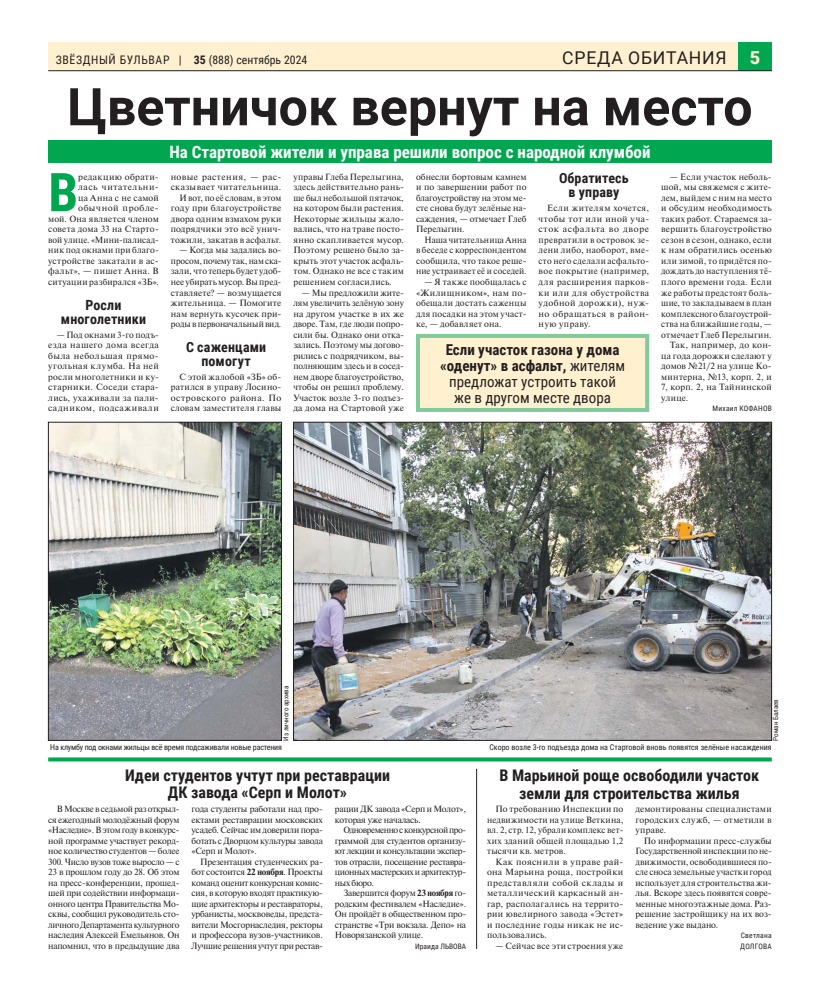
<style>
.page{position:relative;width:820px;height:993px;background:#fff}
.page>*{position:absolute;margin:0;border:0;box-sizing:border-box;transform-origin:0 0}
.t1{font:700 53.4px "Roboto Condensed";color:#00a650}
.t2{font:700 52px "Roboto";color:#231f20}
.t3{font:900 18px "Roboto";color:#fff1d0}
.t4{font:17.6px "Roboto";letter-spacing:.045em;color:#231f20}
.t5{font:700 17px "Roboto Condensed";color:#fff}
.t6{font:700 16px/18px "Roboto Condensed";color:#231f20;text-align:center}
.t7{font:15px/16px "Roboto Condensed";color:#231f20;text-align:center}
.t8{font:700 14px/14px "Roboto Condensed";letter-spacing:.01em;color:#231f20;text-align:center}
.t9{font:11.7px "Roboto Condensed";letter-spacing:.03em;color:#231f20}
.t10{font:9px/10.5px "Newton C";letter-spacing:.015em;color:#231f20;text-align:justify}
.t11{font:9px/10.5px "Newton C";letter-spacing:-.02em;color:#231f20}
.t12{font:9px "Newton C";letter-spacing:-.005em;color:#231f20}
.t13{font:8px "Roboto Condensed";letter-spacing:-.015em;color:#231f20}
.t14{font:7.5px/10.5px "Roboto Condensed";letter-spacing:.02em;color:#231f20}
.t15{font:7.5px "Roboto Condensed";color:#231f20}
.t16{font:7px "Roboto Condensed";color:#231f20}
.s1{font-weight:700}
</style>
<div class="page">
<div style="left:48px;top:43px;width:723px;height:28px;background:#fff1d0"></div>
<div style="left:738px;top:43px;width:33px;height:28px;background:#00a650"></div>
<hr style="left:48px;top:70px;width:723px;height:1px;background:#231f20">
<svg style="left:48px;top:757px;width:723px;height:4px;background:#1db064"></svg>
<div style="left:418px;top:336px;width:229px;height:74px;background:#fff1d0"></div>
<div style="left:416px;top:334px;width:233px;height:78px;border:4px solid #81ca9c"></div>
<div style="left:48px;top:140px;width:723px;height:23px;background:#00a650"></div>
<img style="left:295px;top:424px;width:474px;height:314px">
<div style="left:293px;top:422px;width:478px;height:318px;border:1px solid #231f20"></div>
<img style="left:50px;top:424px;width:229px;height:314px">
<div style="left:48px;top:422px;width:233px;height:318px;border:1px solid #231f20"></div>
<hr style="left:476px;top:768px;width:1px;height:180px;background:#231f20">
<p class="t9" style="left:56px;top:53px;width:253px">ЗВЁЗДНЫЙ БУЛЬВАР | <span class="s1">35</span> (888) сентябрь 2024</p>
<h3 class="t4" style="left:562px;top:47px;width:166px">СРЕДА ОБИТАНИЯ</h3>
<h3 class="t3" style="left:749px;top:47px;width:12px">5</h3>
<h2 class="t2" style="left:67px;top:77px;width:686px">Цветничок вернут на место</h2>
<h1 class="t1" style="left:48px;top:162px;width:31px">В</h1>
<p class="t10" style="left:48px;top:172px;width:112px;text-align:right">редакцию обрати-<br>лась читательни-<br>ца Анна с не самой обычной пробле-<br>мой. Она является членом совета дома 33 на Старто&shy;вой улице. «Мини-палисад&shy;ник под окнами при благо&shy;устройстве закатали в ас&shy;фальт», — пишет Анна. В ситуации разбирался «ЗБ».</p>
<h3 class="t8" style="left:61px;top:297px;width:87px">Росли многолетники</h3>
<p class="t10" style="left:48px;top:330px;width:112px;text-indent:9px">— Под окнами 3-го подъ&shy;езда нашего дома всегда была небольшая прямо&shy;угольная клумба. На ней росли многолетники и ку&shy;старники. Соседи стара&shy;лись, ухаживали за пали&shy;садником, подсаживали</p>
<h3 class="t5" style="left:169px;top:142px;width:482px">На Стартовой жители и управа решили вопрос с народной клумбой</h3>
<p class="t10" style="left:171px;top:172px;width:112px;text-align:right">новые растения, — рас&shy;сказывает читательница.<br>И вот, по её словам, в этом году при благоустройстве двора одним взмахом руки подрядчики это всё унич&shy;тожили, закатав в асфальт.</p>
<p class="t10" style="left:171px;top:246px;width:112px;text-indent:9px">— Когда мы задались во&shy;просом, почему так, нам ска&shy;зали, что теперь будет удоб&shy;нее убирать мусор. Вы пред&shy;ставляете? — возмущается жительница. — Помогите нам вернуть кусочек при&shy;роды в первоначальный вид.</p>
<h3 class="t8" style="left:186px;top:340px;width:82px">С саженцами помогут</h3>
<p class="t10" style="left:171px;top:372px;width:112px;text-indent:9px">С этой жалобой «ЗБ» об&shy;ратился в управу Лосино&shy;островского района. По словам заместителя главы</p>
<p class="t10" style="left:293px;top:172px;width:112px">управы Глеба Перелыгина, здесь действительно рань&shy;ше был небольшой пятачок, на котором были растения.<br>Некоторые жильцы жало&shy;вались, что на траве посто&shy;янно скапливается мусор.<br>Поэтому решено было за&shy;крыть этот участок асфаль&shy;том. Однако не все с таким решением согласились.</p>
<p class="t10" style="left:293px;top:288px;width:112px;text-indent:9px">— Мы предложили жите&shy;лям увеличить зелёную зону на другом участке в их же дворе. Там, где люди попро&shy;сили бы. Однако они отка&shy;зались. Поэтому мы догово&shy;рились с подрядчиком, вы&shy;полняющим здесь и в сосед&shy;нем дворе благоустройство, чтобы он решил проблему.<br>Участок возле 3-го подъез&shy;да дома на Стартовой уже</p>
<p class="t10" style="left:416px;top:172px;width:112px">обнесли бортовым камнем и по завершении работ по благоустройству на этом ме&shy;сте снова будут зелёные на&shy;саждения, — отмечает Глеб Перелыгин.</p>
<p class="t10" style="left:416px;top:235px;width:112px;text-indent:9px">Наша читательница Анна в беседе с корреспондентом сообщила, что такое реше&shy;ние устраивает её и соседей.</p>
<p class="t10" style="left:416px;top:277px;width:112px;text-indent:9px">— Я также пообщалась с «Жилищником», нам по&shy;обещали достать саженцы для посадки на этом участ&shy;ке, — добавляет она.</p>
<h3 class="t8" style="left:558px;top:171px;width:71px">Обратитесь в управу</h3>
<p class="t10" style="left:538px;top:204px;width:112px;text-indent:9px">Если жителям хочется, чтобы тот или иной уча&shy;сток асфальта во дворе превратили в островок зе&shy;лени либо, наоборот, вме&shy;сто него сделали асфальто&shy;вое покрытие (например, для расширения парков&shy;ки или для обустройства удобной дорожки), нуж&shy;но обращаться в район&shy;ную управу.</p>
<h3 class="t7" style="left:440px;top:341px;width:186px"><span class="s1">Если участок газона у дома «оденут» в асфальт,</span> жителям предложат устроить такой же в другом месте двора</h3>
<p class="t10" style="left:669px;top:172px;width:103px">— Если участок неболь-</p>
<p class="t10" style="left:661px;top:182px;width:112px">шой, мы свяжемся с жите-</p>
<p class="t10" style="left:661px;top:193px;width:112px">лем, выйдем с ним на место</p>
<p class="t10" style="left:661px;top:204px;width:112px">и обсудим необходимость</p>
<p class="t10" style="left:661px;top:214px;width:112px">таких работ. Стараемся за-</p>
<p class="t10" style="left:661px;top:225px;width:112px">вершить благоустройство</p>
<p class="t10" style="left:661px;top:235px;width:112px">сезон в сезон, однако, если</p>
<p class="t10" style="left:661px;top:246px;width:112px">к нам обратились осенью</p>
<p class="t10" style="left:661px;top:256px;width:112px">или зимой, то придётся по-</p>
<p class="t10" style="left:661px;top:267px;width:112px">дождать до наступления тё-</p>
<p class="t10" style="left:661px;top:277px;width:112px">плого времени года. Если</p>
<p class="t10" style="left:661px;top:288px;width:112px">же работы предстоят боль-</p>
<p class="t10" style="left:661px;top:298px;width:112px">шие, то закладываем в план</p>
<p class="t12" style="left:661px;top:310px;width:112px">комплексного благоустрой-</p>
<p class="t10" style="left:661px;top:319px;width:112px">ства на ближайшие годы, —</p>
<p class="t10" style="left:661px;top:330px;width:112px">отмечает Глеб Перелыгин.</p>
<p class="t10" style="left:669px;top:340px;width:103px">Так, например, до кон-</p>
<p class="t10" style="left:661px;top:351px;width:112px">ца года дорожки сделают у</p>
<p class="t10" style="left:661px;top:362px;width:112px">домов №21/2 на улице Ко-</p>
<p class="t10" style="left:661px;top:372px;width:112px">минтерна, №13, корп. 2, и</p>
<p class="t10" style="left:661px;top:383px;width:112px">7, корп. 2, на Тайнинской</p>
<p class="t10" style="left:661px;top:393px;width:29px">улице.</p>
<p class="t14" style="left:712px;top:403px;width:61px">Михаил КОФАНОВ</p>
<p class="t16" style="left:282px;top:740px;width:56px;rotate:-90deg">Из личного архива</p>
<p class="t16" style="left:771px;top:740px;width:43px;rotate:-90deg">Роман Балаев</p>
<p class="t13" style="left:50px;top:742px;width:233px">На клумбу под окнами жильцы всё время подсаживали новые растения</p>
<h3 class="t6" style="left:125px;top:766px;width:266px;line-height:17px">Идеи студентов учтут при реставрации<br>ДК завода «Серп и Молот»</h3>
<p class="t10" style="left:48px;top:804px;width:133px;text-indent:9px">В Москве в седьмой раз открыл&shy;ся ежегодный молодёжный форум «Наследие». В этом году в конкурс&shy;ной программе участвует рекорд&shy;ное количество студентов — более 300. Число вузов тоже выросло — с 23 в прошлом году до 28. Об этом на пресс-конференции, прошед&shy;шей при содействии информаци&shy;онного центра Правительства Мо&shy;сквы, сообщил руководитель сто&shy;личного Департамента культурного наследия Алексей Емельянов. Он напомнил, что в предыдущие два</p>
<p class="t10" style="left:191px;top:804px;width:133px">года студенты работали над про&shy;ектами реставрации московских усадеб. Сейчас им доверили пора&shy;ботать с Дворцом культуры завода «Серп и Молот».</p>
<p class="t11" style="left:335px;top:804px;width:133px">рации ДК завода «Серп и Молот», которая уже началась.</p>
<p class="t10" style="left:335px;top:825px;width:133px;text-indent:9px">Одновременно с конкурсной про&shy;граммой для студентов организу&shy;ют лекции и консультации экспер&shy;тов отрасли, посещение реставра&shy;ционных мастерских и архитектур&shy;ных бюро.</p>
<p class="t10" style="left:335px;top:888px;width:133px;text-indent:9px">Завершится форум <span class="s1">23 ноября</span> го&shy;родским фестивалем «Наследие».<br>Он пройдёт в общественном про&shy;странстве «Три вокзала. Депо» на Новорязанской улице.</p>
<p class="t15" style="left:415px;top:941px;width:52px">Ираида ЛЬВОВА</p>
<p class="t10" style="left:191px;top:856px;width:133px;text-indent:9px">Презентация студенческих ра&shy;бот состоится <span class="s1">22 ноября</span>. Проекты команд оценит конкурсная комис&shy;сия, в которую входят практикую&shy;щие архитекторы и реставраторы, урбанисты, москвоведы, предста&shy;вители Мосгорнаследия, ректоры и профессора вузов-участников.<br>Лучшие решения учтут при рестав-</p>
<p class="t13" style="left:489px;top:742px;width:284px">Скоро возле 3-го подъезда дома на Стартовой вновь появятся зелёные насаждения</p>
<h3 class="t6" style="left:499px;top:766px;width:261px">В Марьиной роще освободили участок земли для строительства жилья</h3>
<p class="t10" style="left:487px;top:804px;width:138px;text-indent:9px">По требованию Инспекции по недвижимости на улице Веткина, вл. 2, стр. 12, убрали комплекс вет&shy;хих зданий общей площадью 1,2 тысячи кв. метров.</p>
<p class="t10" style="left:487px;top:856px;width:138px;text-indent:9px">Как пояснили в управе рай&shy;она Марьина роща, постройки представляли собой склады и металлический каркасный ан&shy;гар, располагались на террито&shy;рии ювелирного завода «Эстет» и последние годы никак не ис&shy;пользовались.</p>
<p class="t10" style="left:495px;top:941px;width:129px">— Сейчас все эти строения уже</p>
<p class="t10" style="left:635px;top:804px;width:138px">демонтированы специалистами городских служб, — отметили в управе.</p>
<p class="t10" style="left:635px;top:835px;width:138px;text-indent:9px">По информации пресс-службы Государственной инспекции по не&shy;движимости, освободившиеся по&shy;сле сноса земельные участки город использует для строительства жи&shy;лья. Вскоре здесь появятся совре&shy;менные многоэтажные дома. Раз&shy;решение застройщику на их воз&shy;ведение уже выдано.</p>
<p class="t14" style="left:740px;top:930px;width:33px">Светлана<br>ДОЛГОВА</p>
</div>
